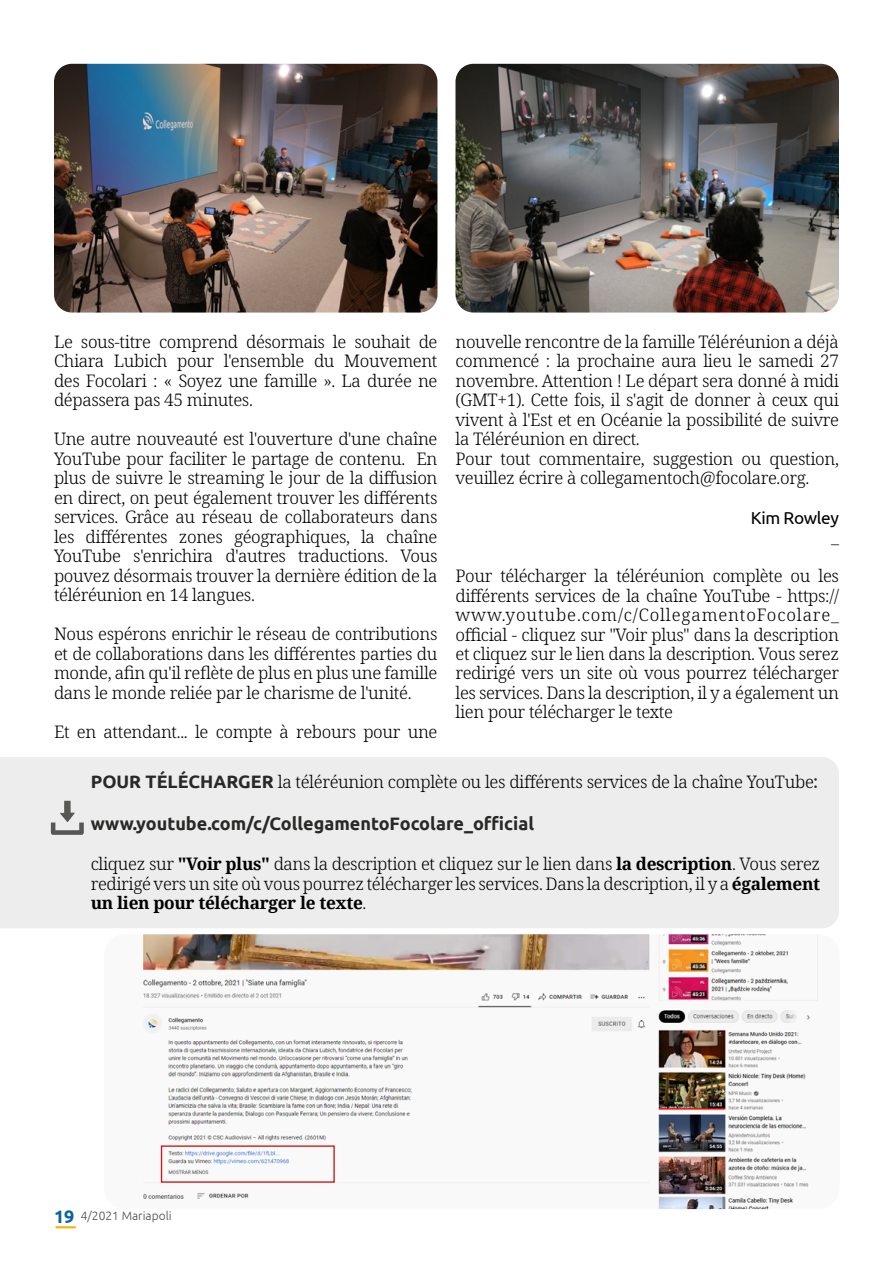
<style>
.page{position:relative;width:893px;height:1263px;background:#fff}
.page>*{position:absolute;margin:0;border:0;box-sizing:border-box;transform-origin:0 0}
.t1{font:700 18px "Ubuntu";color:#282827}
.t2{font:300 17.25px/19.5px "Noto Serif";letter-spacing:-.02em;color:#000;text-align:justify}
.t3{font:17.25px "Ubuntu";letter-spacing:-.02em;color:#000}
.t4{font:300 12px "Ubuntu";color:#4a4a49}
.s1{font-family:"Ubuntu";font-weight:700;font-size:18px;color:#282827}
.s2{font-family:"Ubuntu";font-weight:400;font-size:18px;color:#282827}
.s3{font-weight:700}
.s4{font-weight:700;font-size:18px;color:#07649e}
</style>
<div class="page">
<hr style="left:55px;top:1226px;width:21px;height:2px;background:#f9b104">
<div style="left:0;top:757px;width:839px;height:171px;background:#ededed"></div>
<img style="left:54px;top:64px;width:383px;height:249px">
<img style="left:455px;top:64px;width:384px;height:249px">
<img style="left:143px;top:934px;width:675px;height:275px">
<svg style="left:51px;top:801px;width:33px;height:34px"></svg>
<div style="left:161px;top:1145px;width:174px;height:38px;border:1px solid #cd1719"></div>
<p class="t2" style="left:54px;top:333px;width:385px">Le sous-titre comprend désormais le souhait de Chiara Lubich pour l'ensemble du Mouvement des Focolari : « Soyez une famille ». La durée ne dépassera pas 45 minutes.</p>
<p class="t2" style="left:54px;top:430px;width:385px">Une autre nouveauté est l'ouverture d'une chaîne YouTube pour faciliter le partage de contenu. En plus de suivre le streaming le jour de la diffusion en direct, on peut également trouver les différents services. Grâce au réseau de collaborateurs dans les différentes zones géographiques, la chaîne YouTube s'enrichira d'autres traductions. Vous pouvez désormais trouver la dernière édition de la téléréunion en 14 langues.</p>
<p class="t2" style="left:54px;top:625px;width:385px">Nous espérons enrichir le réseau de contributions et de collaborations dans les différentes parties du monde, afin qu'il reflète de plus en plus une famille dans le monde reliée par le charisme de l'unité.</p>
<p class="t2" style="left:54px;top:723px;width:385px">Et en attendant... le compte à rebours pour une</p>
<p class="t2" style="left:455px;top:333px;width:385px;text-align:left">nouvelle rencontre de la famille Téléréunion a déjà commencé : la prochaine aura lieu le samedi 27 novembre. Attention ! Le départ sera donné à midi (GMT+1). Cette fois, il s'agit de donner à ceux qui vivent à l'Est et en Océanie la possibilité de suivre la Téléréunion en direct.<br>Pour tout commentaire, suggestion ou question, veuillez écrire à collegamentoch@focolare.org.</p>
<p class="t3" style="left:751px;top:507px;width:90px">Kim Rowley</p>
<p class="t2" style="left:831px;top:528px;width:9px">_</p>
<p class="t2" style="left:455px;top:567px;width:385px">Pour télécharger la téléréunion complète ou les différents services de la chaîne YouTube - https:// www.youtube.com/c/CollegamentoFocolare_ official - cliquez sur "Voir plus" dans la description et cliquez sur le lien dans la description. Vous serez redirigé vers un site où vous pourrez télécharger les services. Dans la description, il y a également un lien pour télécharger le texte</p>
<p class="t2" style="left:91px;top:772px;width:729px"><span class="s1">POUR TÉLÉCHARGER</span> la téléréunion complète ou les différents services de la chaîne YouTube<span class="s2">:</span></p>
<p class="t1" style="left:91px;top:812px;width:445px">www.youtube.com/c/CollegamentoFocolare_official</p>
<p class="t2" style="left:91px;top:855px;width:731px">cliquez sur <span class="s3">"Voir plus"</span> dans la description et cliquez sur le lien dans <span class="s3">la description</span>. Vous serez redirigé vers un site où vous pourrez télécharger les services. Dans la description, il y a <span class="s3">également un lien pour télécharger le texte</span>.</p>
<p class="t4" style="left:54px;top:1209px;width:119px"><span class="s4">19</span> 4/2021 Mariapoli</p>
</div>
